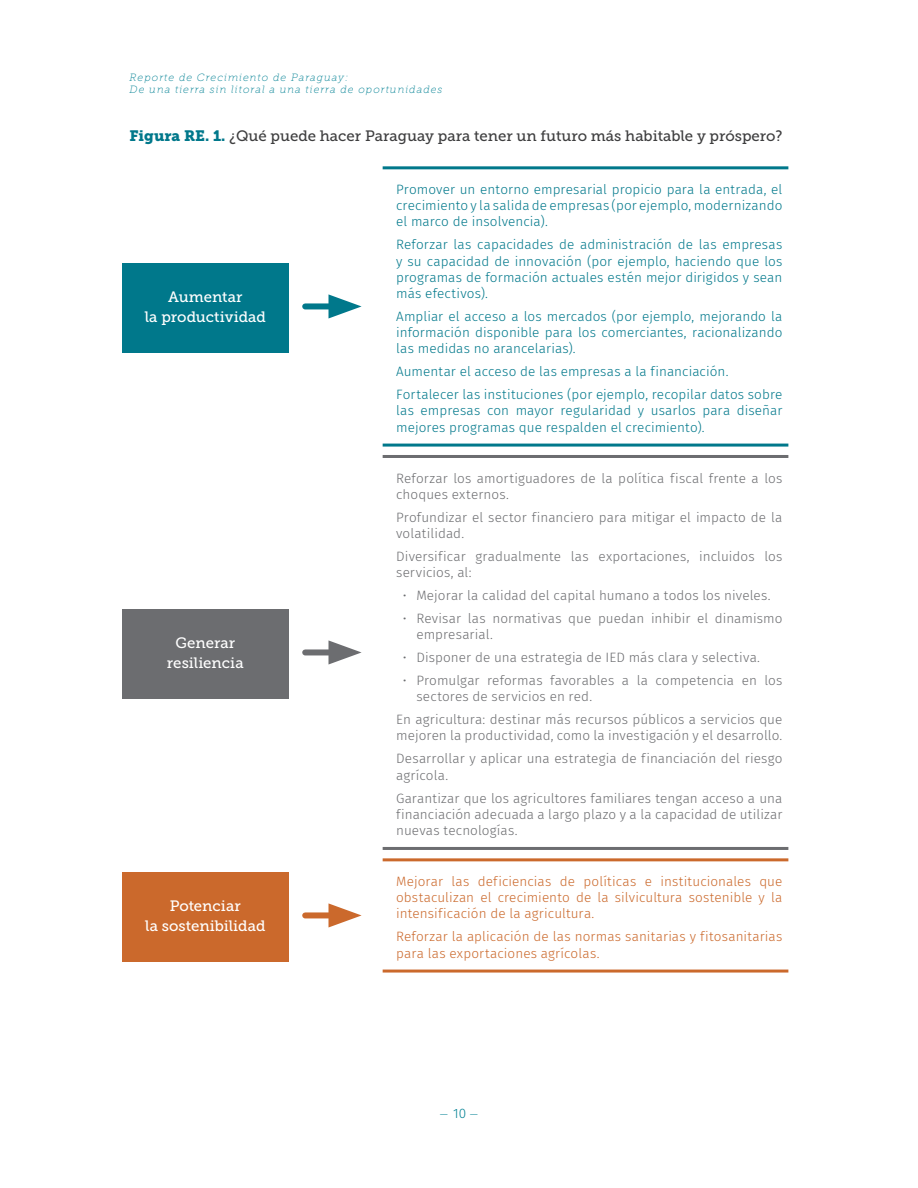
<style>
.page{position:relative;width:918px;height:1188px;background:#fff}
.page>*{position:absolute;margin:0;border:0;box-sizing:border-box;transform-origin:0 0}
.t1{font:15px "Museo Slab 500";color:#3e3e3f}
.Body_Text{font:15px/20.2px "Museo Slab 500";color:#fff;text-align:center}
.Body_Text-2{font:300 13.5px/16.2px "Fira Sans";letter-spacing:.01em;color:#6c6d70}
.Body_Text-3{font:300 13.5px/16.2px "Fira Sans";letter-spacing:.005em;color:#00788b;text-align:justify}
.Body_Text-4{font:300 13.5px/16.2px "Fira Sans";letter-spacing:.01em;color:#cb692c;text-align:justify}
.t2{font:italic 10.5px/12px "Museo Slab 100";letter-spacing:.1em;color:#008194}
.t3{font:300 10.5px "Fira Sans";color:#008194}
.s1{font-family:"Museo Slab 900";color:#00788b}
.s2{font-size:13.5px}
</style>
<div class="page">
<hr style="left:383px;top:166px;width:405px;height:3px;background:#00788b">
<hr style="left:383px;top:444px;width:405px;height:3px;background:#00788b">
<hr style="left:383px;top:455px;width:405px;height:3px;background:#6c6d70">
<hr style="left:383px;top:847px;width:405px;height:3px;background:#6c6d70">
<hr style="left:383px;top:858px;width:405px;height:3px;background:#cb692c">
<hr style="left:383px;top:970px;width:405px;height:3px;background:#cb692c">
<div style="left:122px;top:264px;width:167px;height:89px;background:#00788b"></div>
<div style="left:305px;top:303px;width:37px;height:6px;background:#00788b"></div>
<svg style="left:329px;top:294px;width:33px;height:24px"></svg>
<div style="left:122px;top:610px;width:167px;height:89px;background:#6c6d70"></div>
<div style="left:305px;top:649px;width:37px;height:6px;background:#6c6d70"></div>
<svg style="left:329px;top:640px;width:33px;height:25px"></svg>
<div style="left:122px;top:873px;width:167px;height:89px;background:#cb692c"></div>
<div style="left:305px;top:912px;width:37px;height:6px;background:#cb692c"></div>
<svg style="left:329px;top:903px;width:33px;height:24px"></svg>
<p class="t2" style="left:130px;top:71px;width:314px">Reporte de Crecimiento de Paraguay:<br>De una tierra sin litoral a una tierra de oportunidades</p>
<p class="t1" style="left:130px;top:127px;width:655px"><span class="s1">Figura RE. 1.</span> ¿Qué puede hacer Paraguay para tener un futuro más habitable y próspero?</p>
<p class="Body_Text" style="left:145px;top:287px;width:123px">Aumentar<br>la productividad</p>
<p class="Body_Text" style="left:167px;top:633px;width:78px">Generar resiliencia</p>
<p class="Body_Text" style="left:145px;top:896px;width:122px">Potenciar<br>la sostenibilidad</p>
<p class="Body_Text-3" style="left:396px;top:181px;width:388px">Promover un entorno empresarial propicio para la entrada, el crecimiento y la salida de empresas (por ejemplo, modernizando el marco de insolvencia).</p>
<p class="Body_Text-3" style="left:396px;top:236px;width:388px">Reforzar las capacidades de administración de las empresas y su capacidad de innovación (por ejemplo, haciendo que los programas de formación actuales estén mejor dirigidos y sean más efectivos).</p>
<p class="Body_Text-3" style="left:396px;top:308px;width:388px">Ampliar el acceso a los mercados (por ejemplo, mejorando la información disponible para los comerciantes, racionalizando las medidas no arancelarias).</p>
<p class="Body_Text-3" style="left:396px;top:363px;width:334px">Aumentar el acceso de las empresas a la financiación.</p>
<p class="Body_Text-3" style="left:396px;top:386px;width:388px">Fortalecer las instituciones (por ejemplo, recopilar datos sobre las empresas con mayor regularidad y usarlos para diseñar mejores programas que respalden el crecimiento).</p>
<p class="Body_Text-2" style="left:396px;top:470px;width:388px">Reforzar los amortiguadores de la política fiscal frente a los choques externos.</p>
<p class="Body_Text-2" style="left:396px;top:509px;width:388px">Profundizar el sector financiero para mitigar el impacto de la volatilidad.</p>
<p class="Body_Text-2" style="left:396px;top:548px;width:388px">Diversificar gradualmente las exportaciones, incluidos los servicios, al:</p>
<p class="Body_Text-2" style="left:403px;top:587px;width:369px">• Mejorar la calidad del capital humano a todos los niveles.</p>
<p class="Body_Text-2" style="left:416px;top:610px;width:367px;text-indent:-14px">• Revisar las normativas que puedan inhibir el dinamismo empresarial.</p>
<p class="Body_Text-2" style="left:403px;top:649px;width:359px">• Disponer de una estrategia de IED más clara y selectiva.</p>
<p class="Body_Text-2" style="left:416px;top:672px;width:368px;text-indent:-14px">• Promulgar reformas favorables a la competencia en los sectores de servicios en red.</p>
<p class="Body_Text-2" style="left:396px;top:711px;width:388px">En agricultura: destinar más recursos públicos a servicios que mejoren la productividad, como la investigación y el desarrollo.</p>
<p class="Body_Text-2" style="left:396px;top:751px;width:388px">Desarrollar y aplicar una estrategia de financiación del riesgo agrícola.</p>
<p class="Body_Text-2" style="left:396px;top:790px;width:388px;text-align:justify">Garantizar que los agricultores familiares tengan acceso a una financiación adecuada a largo plazo y a la capacidad de utilizar nuevas tecnologías.</p>
<p class="Body_Text-4" style="left:396px;top:873px;width:388px">Mejorar las deficiencias de políticas e institucionales que obstaculizan el crecimiento de la silvicultura sostenible y la intensificación de la agricultura.</p>
<p class="Body_Text-4" style="left:396px;top:928px;width:388px">Reforzar la aplicación de las normas sanitarias y fitosanitarias para las exportaciones agrícolas.</p>
<p class="t3" style="left:440px;top:1107px;width:40px">— <span class="s2">10</span> —</p>
</div>
